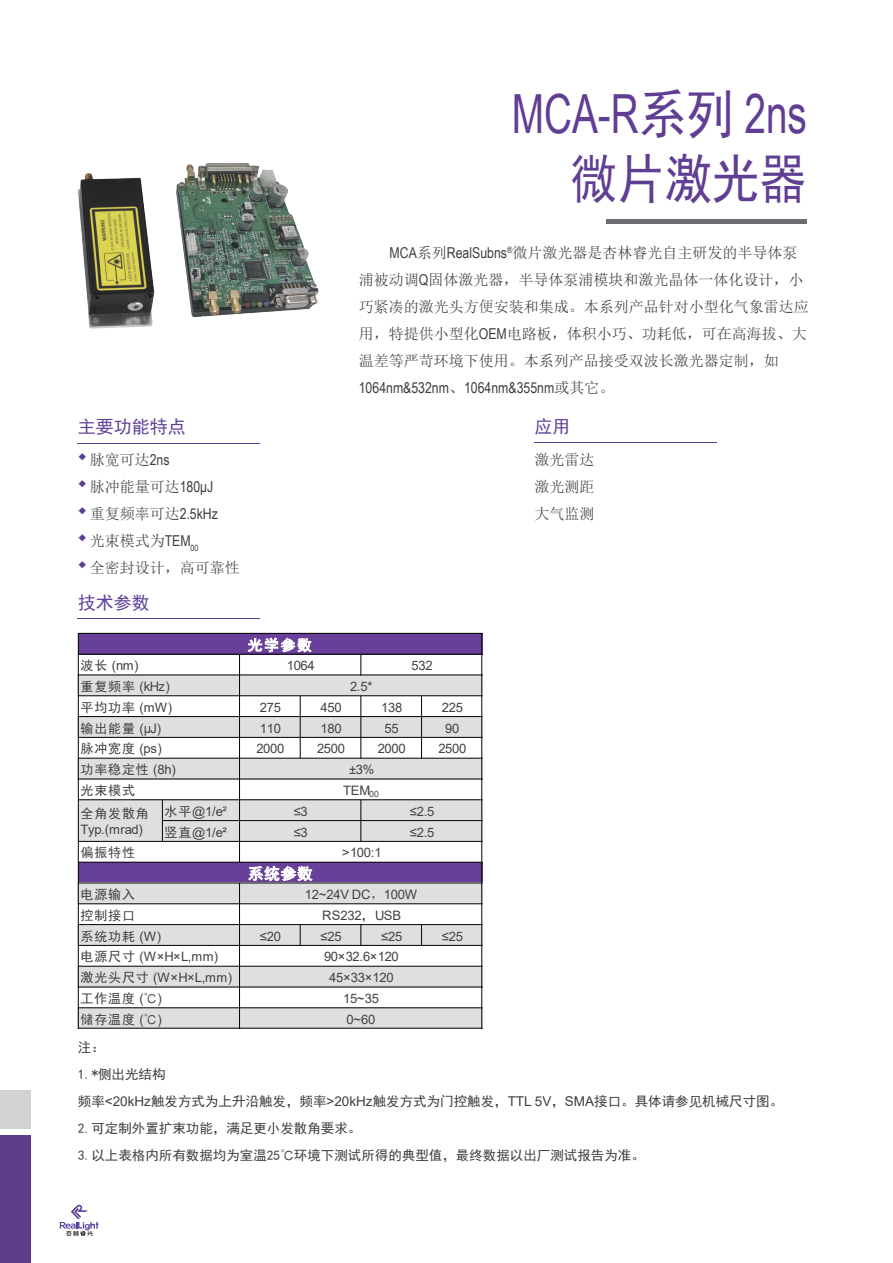
<style>
.page{position:relative;width:893px;height:1263px;background:#fff}
.page>*{position:absolute;margin:0;border:0;box-sizing:border-box;transform-origin:0 0}
.t1{font:54px "Arial Narrow";color:#603e94;scale:.88 1}
.t2{font:54px "Sim Hei";color:#603e94;scale:.88 1}
.t3{font:18px "Sim Hei";color:#5f4099}
.t4{font:15.6px "Sim Hei";color:#fff}
.t5{font:15px/27px "Sim Sun";color:#3e3e3f}
.t6{font:15px "Arial Narrow";color:#3e3e3f}
.t7{font:14.7px "Sim Hei";color:#fff}
.t8{font:13.5px/27px "Sim Hei";color:#3e3e3f}
.t9{font:13.05px/20.9px "Arial";letter-spacing:-.02em;color:#404142;text-align:center}
.t10{font:13.05px/20.9px "Sim Hei";letter-spacing:.065em;color:#404142}
.t11{font:13.05px "Sim Sun";color:#404142}
.t12{font:9px "Sim Sun";color:#5c3e94}
.t13{font:8.7px "Arial";color:#404142}
.s1{font-family:"Sim Hei"}
.s2{font-family:"Arial Narrow"}
.s3{font-family:"Adobe Song Std";font-weight:300}
.s4{font-family:"Sim Sun"}
.s5{font-family:"Arial"}
</style>
<div class="page">
<hr style="left:78px;top:618px;width:182px;height:1px;background:#5c3e94">
<hr style="left:534px;top:442px;width:182px;height:1px;background:#5c3e94">
<div style="left:0;top:1135px;width:30px;height:128px;background:#5a3c8b"></div>
<div style="left:0;top:1090px;width:30px;height:38px;background:#d1d2d4"></div>
<hr style="left:607px;top:219px;width:200px;height:4px;background:#6c6d70">
<hr style="left:78px;top:443px;width:182px;height:1px;background:#5c3e94">
<svg style="left:60px;top:1205px;width:38px;height:31px"></svg>
<img style="left:78px;top:163px;width:241px;height:166px">
<div style="left:78px;top:633px;width:405px;height:22px;background:#694099"></div>
<div style="left:78px;top:862px;width:405px;height:21px;background:#694099"></div>
<div style="left:78px;top:674px;width:162px;height:22px;background:#e0dfdf"></div>
<div style="left:239px;top:674px;width:244px;height:22px;background:#e0dfdf"></div>
<div style="left:78px;top:716px;width:162px;height:22px;background:#e0dfdf"></div>
<div style="left:239px;top:716px;width:62px;height:22px;background:#e0dfdf"></div>
<div style="left:300px;top:716px;width:61px;height:22px;background:#e0dfdf"></div>
<div style="left:360px;top:716px;width:62px;height:22px;background:#e0dfdf"></div>
<div style="left:421px;top:716px;width:62px;height:22px;background:#e0dfdf"></div>
<div style="left:78px;top:758px;width:162px;height:21px;background:#e0dfdf"></div>
<div style="left:239px;top:758px;width:244px;height:21px;background:#e0dfdf"></div>
<div style="left:78px;top:799px;width:85px;height:43px;background:#e0dfdf"></div>
<div style="left:162px;top:799px;width:78px;height:22px;background:#e0dfdf"></div>
<div style="left:239px;top:799px;width:122px;height:22px;background:#e0dfdf"></div>
<div style="left:360px;top:799px;width:123px;height:22px;background:#e0dfdf"></div>
<div style="left:162px;top:820px;width:78px;height:22px;background:#e0dfdf"></div>
<div style="left:239px;top:820px;width:122px;height:22px;background:#e0dfdf"></div>
<div style="left:360px;top:820px;width:123px;height:22px;background:#e0dfdf"></div>
<div style="left:78px;top:882px;width:162px;height:22px;background:#e0dfdf"></div>
<div style="left:239px;top:882px;width:244px;height:22px;background:#e0dfdf"></div>
<div style="left:78px;top:924px;width:162px;height:22px;background:#e0dfdf"></div>
<div style="left:239px;top:924px;width:62px;height:22px;background:#e0dfdf"></div>
<div style="left:300px;top:924px;width:61px;height:22px;background:#e0dfdf"></div>
<div style="left:360px;top:924px;width:62px;height:22px;background:#e0dfdf"></div>
<div style="left:421px;top:924px;width:62px;height:22px;background:#e0dfdf"></div>
<div style="left:78px;top:966px;width:162px;height:21px;background:#e0dfdf"></div>
<div style="left:239px;top:966px;width:244px;height:21px;background:#e0dfdf"></div>
<div style="left:78px;top:1007px;width:162px;height:22px;background:#e0dfdf"></div>
<div style="left:239px;top:1007px;width:244px;height:22px;background:#e0dfdf"></div>
<svg style="left:247px;top:637px;width:65px;height:15px"></svg>
<svg style="left:248px;top:865px;width:65px;height:16px"></svg>
<hr style="left:78px;top:633px;width:405px;height:1px;background:#030303">
<hr style="left:78px;top:654px;width:405px;height:1px;background:#030303">
<hr style="left:78px;top:674px;width:405px;height:1px;background:#030303">
<hr style="left:78px;top:695px;width:405px;height:1px;background:#030303">
<hr style="left:78px;top:716px;width:405px;height:1px;background:#030303">
<hr style="left:78px;top:737px;width:405px;height:1px;background:#030303">
<hr style="left:78px;top:758px;width:405px;height:1px;background:#030303">
<hr style="left:78px;top:778px;width:405px;height:1px;background:#030303">
<hr style="left:78px;top:799px;width:405px;height:1px;background:#030303">
<hr style="left:162px;top:820px;width:321px;height:1px;background:#030303">
<hr style="left:78px;top:841px;width:405px;height:1px;background:#030303">
<hr style="left:78px;top:862px;width:405px;height:1px;background:#030303">
<hr style="left:78px;top:882px;width:405px;height:1px;background:#030303">
<hr style="left:78px;top:903px;width:405px;height:1px;background:#030303">
<hr style="left:78px;top:924px;width:405px;height:1px;background:#030303">
<hr style="left:78px;top:945px;width:405px;height:1px;background:#030303">
<hr style="left:78px;top:966px;width:405px;height:1px;background:#030303">
<hr style="left:78px;top:986px;width:405px;height:1px;background:#030303">
<hr style="left:78px;top:1007px;width:405px;height:1px;background:#030303">
<hr style="left:78px;top:1028px;width:405px;height:1px;background:#030303">
<hr style="left:78px;top:633px;width:1px;height:396px;background:#030303">
<hr style="left:162px;top:800px;width:1px;height:42px;background:#030303">
<hr style="left:239px;top:654px;width:1px;height:209px;background:#030303">
<hr style="left:239px;top:883px;width:1px;height:146px;background:#030303">
<hr style="left:300px;top:696px;width:1px;height:63px;background:#030303">
<svg style="left:300px;top:924px;width:1px;height:21px"></svg>
<svg style="left:360px;top:654px;width:1px;height:21px"></svg>
<hr style="left:360px;top:696px;width:1px;height:63px;background:#030303">
<hr style="left:360px;top:800px;width:1px;height:42px;background:#030303">
<svg style="left:360px;top:924px;width:1px;height:21px"></svg>
<hr style="left:421px;top:696px;width:1px;height:63px;background:#030303">
<svg style="left:421px;top:924px;width:1px;height:21px"></svg>
<hr style="left:481px;top:633px;width:1px;height:396px;background:#030303">
<h1 class="t1" style="left:512px;top:75px;width:337px">MCA-R<span class="s1">系列</span> 2ns</h1>
<h1 class="t2" style="left:570px;top:152px;width:271px">微片激光器</h1>
<p class="t5" style="left:359px;top:239px;width:451px;text-indent:31px"><span class="s2">MCA</span>系列<span class="s2">RealSubns</span><sup>®</sup>微片激光器是杏林睿光自主研发的半导体泵浦被动调<span class="s2">Q</span>固体激光器，半导体泵浦模块和激光晶体一体化设计，小巧紧凑的激光头方<span class="s3">便</span>安装和集成。本系列产品针对小型化气象雷达应用，特提供小型化<span class="s2">OEM</span>电路板，体积小巧、功耗低，可在高海拔、大温差等严苛环境下使用。本系列产品接受双波长激光器定制，如</p>
<p class="t6" style="left:359px;top:376px;width:257px">1064nm&amp;532nm<span class="s4">、</span>1064nm&amp;355nm<span class="s4">或其它。</span></p>
<p class="t3" style="left:78px;top:418px;width:109px">主要功能特点</p>
<p class="t3" style="left:534px;top:418px;width:37px">应用</p>
<p class="t12" style="left:78px;top:452px;width:11px">◆</p>
<p class="t12" style="left:78px;top:479px;width:11px">◆</p>
<p class="t12" style="left:78px;top:506px;width:11px">◆</p>
<p class="t12" style="left:78px;top:533px;width:11px">◆</p>
<p class="t12" style="left:78px;top:560px;width:11px">◆</p>
<p class="t5" style="left:90px;top:446px;width:151px">脉宽可达<span class="s2">2ns<br></span>脉冲能量可达<span class="s2">180μJ<br></span>重复频率可达<span class="s2">2.5kHz<br></span>光束模式为<span class="s2">TEM</span><sub>00<br></sub>全密封设计，高可靠性</p>
<p class="t5" style="left:534px;top:446px;width:61px;text-align:justify">激光雷达激光测距大气监测</p>
<p class="t3" style="left:78px;top:594px;width:73px">技术参数</p>
<p class="t7" style="left:248px;top:638px;width:66px">光学参数</p>
<p class="t9" style="left:80px;top:655px;width:91px;text-align:left"><span class="s1">波长</span> (nm)<br><span class="s1">重复频率</span> (kHz)</p>
<p class="t10" style="left:80px;top:697px;width:97px">平均功率 <span class="s5">(mW)</span>输出能量 <span class="s5">(μJ)</span>脉冲宽度 <span class="s5">(ps)</span>功率稳定性 <span class="s5">(8h)</span>光束模式</p>
<p class="t10" style="left:80px;top:802px;width:112px">全角发散角 水平</p>
<p class="t9" style="left:165px;top:821px;width:64px"><span class="s1">竖直</span>@1/e²</p>
<p class="t10" style="left:80px;top:842px;width:56px">偏振特性</p>
<p class="t10" style="left:80px;top:884px;width:56px">电源输入控制接口</p>
<p class="t9" style="left:287px;top:655px;width:30px">1064</p>
<p class="t9" style="left:412px;top:655px;width:23px">532</p>
<p class="t9" style="left:350px;top:676px;width:24px">2.5*</p>
<p class="t9" style="left:260px;top:697px;width:23px">275</p>
<p class="t9" style="left:320px;top:697px;width:23px">450</p>
<p class="t9" style="left:381px;top:697px;width:23px">138</p>
<p class="t9" style="left:442px;top:697px;width:23px">225</p>
<p class="t9" style="left:260px;top:717px;width:23px">110</p>
<p class="t9" style="left:320px;top:717px;width:23px">180</p>
<p class="t9" style="left:385px;top:717px;width:16px">55</p>
<p class="t9" style="left:445px;top:717px;width:16px">90</p>
<p class="t9" style="left:256px;top:738px;width:30px">2000</p>
<p class="t9" style="left:317px;top:738px;width:30px">2500</p>
<p class="t9" style="left:378px;top:738px;width:30px">2000</p>
<p class="t9" style="left:438px;top:738px;width:30px">2500</p>
<p class="t9" style="left:343px;top:759px;width:33px">±3%<br>TEM</p>
<p class="t13" style="left:369px;top:788px;width:12px">00</p>
<p class="t9" style="left:192px;top:801px;width:36px">@1/e²</p>
<p class="t9" style="left:294px;top:801px;width:16px">≤3</p>
<p class="t9" style="left:410px;top:801px;width:26px">≤2.5</p>
<p class="t9" style="left:294px;top:821px;width:16px">≤3</p>
<p class="t9" style="left:410px;top:821px;width:26px">≤2.5</p>
<p class="t9" style="left:342px;top:842px;width:41px">&gt;100:1</p>
<p class="t9" style="left:305px;top:884px;width:113px">12~24V DC 100W<br>RS232 USB</p>
<p class="t9" style="left:260px;top:925px;width:23px">≤20</p>
<p class="t9" style="left:321px;top:925px;width:23px">≤25</p>
<p class="t9" style="left:381px;top:925px;width:23px">≤25</p>
<p class="t9" style="left:442px;top:925px;width:23px">≤25</p>
<p class="t9" style="left:324px;top:946px;width:76px">90×32.6×120<br>45×33×120</p>
<p class="t9" style="left:80px;top:819px;width:64px">Typ.(mrad)</p>
<p class="t4" style="left:248px;top:866px;width:66px">系统参数</p>
<p class="t11" style="left:371px;top:888px;width:14px">，</p>
<p class="t10" style="left:361px;top:905px;width:14px">，</p>
<p class="t10" style="left:80px;top:926px;width:82px">系统功耗 <span class="s5">(W)</span></p>
<p class="t9" style="left:80px;top:946px;width:153px;text-align:left"><span class="s1">电源尺寸</span> (W×H×L,mm)<span class="s1">激光头尺寸</span> (W×H×L,mm)</p>
<p class="t10" style="left:80px;top:988px;width:78px">工作温度 ℃储存温度 ℃</p>
<p class="t9" style="left:139px;top:988px;width:24px">( )</p>
<p class="t9" style="left:343px;top:988px;width:37px">15~35</p>
<p class="t9" style="left:139px;top:1009px;width:24px">( )</p>
<p class="t9" style="left:346px;top:1009px;width:30px">0~60</p>
<p class="t8" style="left:78px;top:1033px;width:707px">注：<br>1.*侧出光结构<br>频率<span class="s5">&lt;20kHz</span>触发方式为上升沿触发，频率<span class="s5">&gt;20kHz</span>触发方式为门控触发，<span class="s5">TTL 5V</span>，<span class="s5">SMA</span>接口。具体请参见机械尺寸图。<br>2.可定制外置扩束功能，满足更小发散角要求。<br>3.以上表格内所有数据均为室温25℃环境下测试所得的典型值，最终数据以出厂测试报告为准。</p>
</div>
